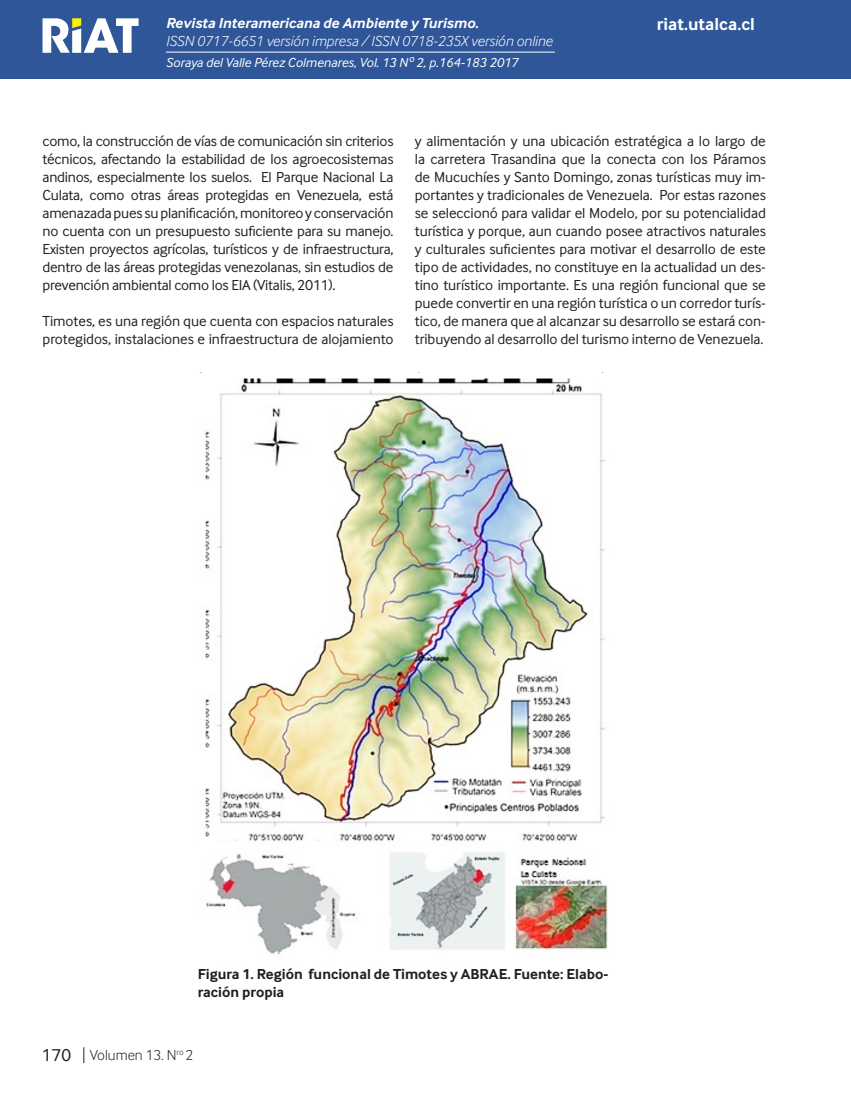
<style>
.page{position:relative;width:851px;height:1106px;background:#fff}
.page>*{position:absolute;margin:0;border:0;box-sizing:border-box;transform-origin:0 0}
.t1{font:700 18px "Inter Face";color:#fff}
.Cuerpo_de_Texto{font:15px/18px "Inter Face";letter-spacing:-.005em;color:#231f20;text-align:justify}
.Cuerpo_de_Texto-2{font:700 15px/18px "Inter Face";color:#231f20}
.t2{font:italic 300 15px "Inter Face";color:#fff}
.t3{font:italic 700 15px "Inter Face";color:#fff}
.t4{font:300 15px "Inter Face";color:#231f20}
.Cuño_de_pagina{font:italic 13.5px "Inter Face";color:#fff}
.s1{font-weight:400;font-size:18px}
</style>
<div class="page">
<div style="left:0;top:0;width:850px;height:79px;background:#2f5699"></div>
<hr style="left:850px;top:0;width:1px;height:79px;background:#2f5699">
<hr style="left:166px;top:52px;width:388px;height:1px;background:#fff">
<svg style="left:43px;top:18px;width:95px;height:35px"></svg>
<svg style="left:83px;top:1047px;width:1px;height:16px"></svg>
<img style="left:205px;top:378px;width:403px;height:577px">
<p class="t3" style="left:166px;top:15px;width:314px">Revista Interamericana de Ambiente y Turismo.</p>
<p class="t2" style="left:166px;top:33px;width:388px">ISSN 0717-6651 versión impresa / ISSN 0718-235X versión online</p>
<p class="Cuño_de_pagina" style="left:166px;top:55px;width:354px">Soraya del Valle Pérez Colmenares, Vol. 13 Nº 2, p.164-183 2017</p>
<p class="t1" style="left:656px;top:14px;width:99px">riat.utalca.cl</p>
<p class="Cuerpo_de_Texto" style="left:43px;top:132px;width:352px">como, la construcción de vías de comunicación sin criterios técnicos, afectando la estabilidad de los agroecosistemas andinos, especialmente los suelos. El Parque Nacional La Culata, como otras áreas protegidas en Venezuela, está amenazada pues su planificación, monitoreo y conservación no cuenta con un presupuesto suficiente para su manejo.<br>Existen proyectos agrícolas, turísticos y de infraestructura, dentro de las áreas protegidas venezolanas, sin estudios de prevención ambiental como los EIA (Vitalis, 2011).</p>
<p class="Cuerpo_de_Texto" style="left:43px;top:312px;width:352px">Timotes, es una región que cuenta con espacios naturales protegidos, instalaciones e infraestructura de alojamiento</p>
<p class="Cuerpo_de_Texto" style="left:415px;top:132px;width:352px">y alimentación y una ubicación estratégica a lo largo de la carretera Trasandina que la conecta con los Páramos de Mucuchíes y Santo Domingo, zonas turísticas muy im&shy;portantes y tradicionales de Venezuela. Por estas razones se seleccionó para validar el Modelo, por su potencialidad turística y porque, aun cuando posee atractivos naturales y culturales suficientes para motivar el desarrollo de este tipo de actividades, no constituye en la actualidad un des&shy;tino turístico importante. Es una región funcional que se puede convertir en una región turística o un corredor turís&shy;tico, de manera que al alcanzar su desarrollo se estará con&shy;tribuyendo al desarrollo del turismo interno de Venezuela.</p>
<p class="Cuerpo_de_Texto-2" style="left:198px;top:964px;width:412px">Figura 1. Región funcional de Timotes y ABRAE. Fuente: Elabo&shy;ración propia</p>
<p class="t4" style="left:42px;top:1046px;width:153px"><span class="s1">170</span> Volumen 13. N<sup>ro</sup> 2</p>
</div>
